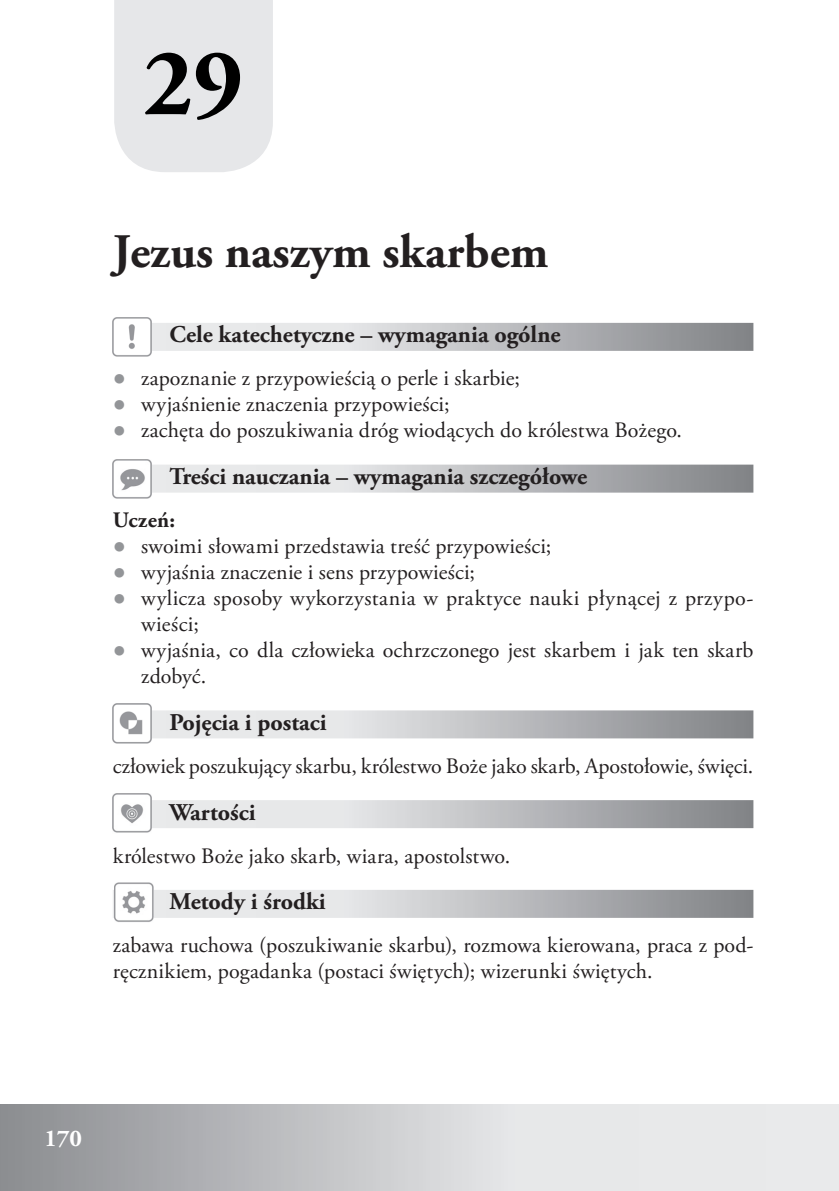
<style>
.page{position:relative;width:839px;height:1191px;background:#fff}
.page>*{position:absolute;margin:0;border:0;box-sizing:border-box;transform-origin:0 0}
.t1{font:700 96px "Adobe Garamond Pro";color:#000}
.t2{font:700 48px "Adobe Garamond Pro";color:#231f20}
.t3{font:700 24px "Adobe Garamond Pro";color:#231f20}
.t4{font:700 24px "Adobe Garamond Pro";color:#fff}
.t5{font:22px/26px "Adobe Garamond Pro";letter-spacing:.01em;color:#231f20}
.t6{font:700 22px "Adobe Garamond Pro";letter-spacing:.015em;color:#231f20}
.s1{font-family:"Arial";color:#939598}
</style>
<div class="page">
<svg style="left:0;top:1104px;width:839px;height:86px;background:#caccce"></svg>
<svg style="left:152px;top:323px;width:601px;height:28px;background:#c4c5c7"></svg>
<svg style="left:152px;top:464px;width:601px;height:28px;background:#c5c6c8"></svg>
<svg style="left:152px;top:710px;width:601px;height:28px;background:#c4c5c8"></svg>
<svg style="left:152px;top:800px;width:601px;height:28px;background:#c4c5c7"></svg>
<svg style="left:113px;top:889px;width:640px;height:28px;background:#c5c6c8"></svg>
<div style="left:114px;top:0;width:159px;height:172px;background:#e6e7e9"></div>
<img style="left:113px;top:317px;width:39px;height:40px">
<img style="left:113px;top:459px;width:39px;height:40px">
<img style="left:113px;top:704px;width:39px;height:39px">
<img style="left:113px;top:793px;width:39px;height:40px">
<img style="left:114px;top:882px;width:39px;height:40px">
<svg style="left:49px;top:1154px;width:11px;height:36px"></svg>
<h1 class="t1" style="left:143px;top:28px;width:101px">29</h1>
<h2 class="t2" style="left:113px;top:224px;width:437px">Jezus naszym skarbem</h2>
<p class="t3" style="left:169px;top:321px;width:393px">Cele katechetyczne – wymagania ogólne</p>
<p class="t5" style="left:113px;top:366px;width:409px"><span class="s1">●</span> zapoznanie z przypowieścią o perle i skarbie;</p>
<p class="t5" style="left:113px;top:392px;width:338px"><span class="s1">●</span> wyjaśnienie znaczenia przypowieści;</p>
<p class="t5" style="left:113px;top:418px;width:571px"><span class="s1">●</span> zachęta do poszukiwania dróg wiodących do królestwa Bożego.</p>
<p class="t3" style="left:169px;top:462px;width:419px">Treści nauczania – wymagania szczegółowe</p>
<p class="t6" style="left:113px;top:507px;width:64px">Uczeń:</p>
<p class="t5" style="left:113px;top:534px;width:440px"><span class="s1">●</span> swoimi słowami przedstawia treść przypowieści;</p>
<p class="t5" style="left:113px;top:560px;width:364px"><span class="s1">●</span> wyjaśnia znaczenie i sens przypowieści;</p>
<p class="t5" style="left:141px;top:586px;width:614px;text-indent:-28px"><span class="s1">●</span> wylicza sposoby wykorzystania w praktyce nauki płynącej z przypo&shy;wieści;</p>
<p class="t5" style="left:141px;top:638px;width:614px;text-indent:-28px"><span class="s1">●</span> wyjaśnia, co dla człowieka ochrzczonego jest skarbem i jak ten skarb zdobyć.</p>
<p class="t3" style="left:169px;top:708px;width:159px">Pojęcia i postaci</p>
<p class="t5" style="left:113px;top:753px;width:642px">człowiek poszukujący skarbu, królestwo Boże jako skarb, Apostołowie, święci.</p>
<p class="t3" style="left:169px;top:798px;width:88px">Wartości</p>
<p class="t5" style="left:113px;top:843px;width:399px">królestwo Boże jako skarb, wiara, apostolstwo.</p>
<p class="t3" style="left:169px;top:887px;width:158px">Metody i środki</p>
<p class="t5" style="left:113px;top:933px;width:642px">zabawa ruchowa (poszukiwanie skarbu), rozmowa kierowana, praca z pod&shy;ręcznikiem, pogadanka (postaci świętych); wizerunki świętych.</p>
<p class="t4" style="left:45px;top:1124px;width:39px">170</p>
</div>
